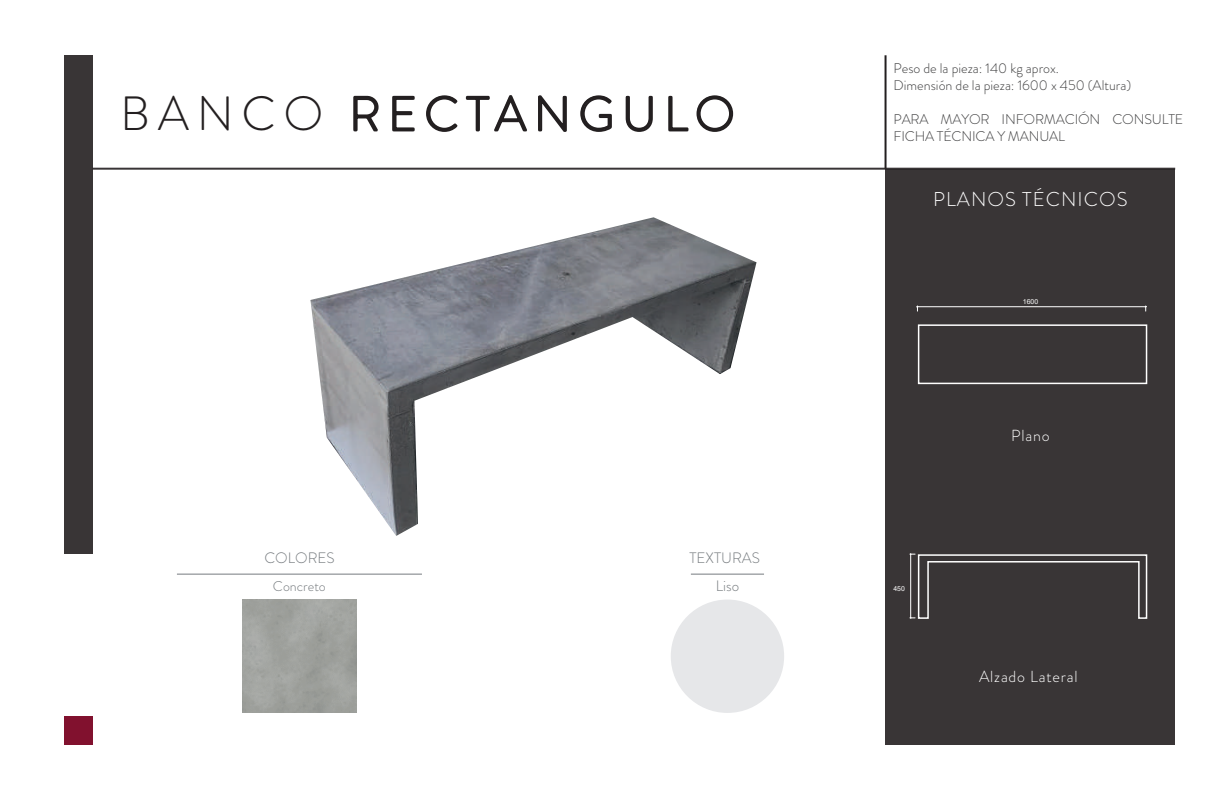
<style>
.page{position:relative;width:1224px;height:792px;background:#fff}
.page>*{position:absolute;margin:0;border:0;box-sizing:border-box;transform-origin:0 0}
.t1{font:300 48px "Brandon Grotesque";letter-spacing:.16em;color:#231f20}
.t2{font:300 20px "Brandon Grotesque";letter-spacing:.05em;color:#fff}
.t3{font:300 16px "Brandon Grotesque";letter-spacing:.05em;color:#fff}
.t4{font:300 15px/28.2px "Brandon Grotesque";color:#767b7f;text-align:center}
.t5{font:300 14px/16.8px "Brandon Grotesque";color:#3e3e3f}
.t6{font:300 14px "Brandon Grotesque";color:#767b7f}
.t7{font:6.8px "Arial";color:#fff}
</style>
<div class="page">
<img style="left:310px;top:217px;width:447px;height:319px">
<div style="left:886px;top:169px;width:289px;height:576px;background:#393536"></div>
<div style="left:64px;top:716px;width:28px;height:29px;background:#81112e"></div>
<hr style="left:691px;top:574px;width:73px;height:1px;background:#767b7f">
<div style="left:671px;top:600px;width:113px;height:113px;background:#e6e7e9;border-radius:50%"></div>
<hr style="left:177px;top:574px;width:245px;height:1px;background:#767b7f">
<div style="left:64px;top:56px;width:28px;height:498px;background:#393536"></div>
<svg style="left:353px;top:95px;width:26px;height:37px"></svg>
<svg style="left:392px;top:95px;width:23px;height:37px"></svg>
<svg style="left:426px;top:95px;width:32px;height:37px"></svg>
<svg style="left:465px;top:95px;width:62px;height:37px"></svg>
<svg style="left:538px;top:95px;width:29px;height:37px"></svg>
<svg style="left:580px;top:95px;width:32px;height:37px"></svg>
<svg style="left:625px;top:95px;width:28px;height:37px"></svg>
<svg style="left:668px;top:95px;width:21px;height:37px"></svg>
<svg style="left:696px;top:95px;width:38px;height:37px"></svg>
<hr style="left:92px;top:168px;width:1083px;height:2px;background:#231f20">
<hr style="left:885px;top:55px;width:2px;height:114px;background:#231f20">
<div style="left:918px;top:324px;width:229px;height:60px;border:2px solid #fff"></div>
<hr style="left:917px;top:306px;width:230px;height:1px;background:#fff">
<svg style="left:910px;top:554px;width:238px;height:65px"></svg>
<h1 class="t1" style="left:120px;top:81px;width:616px">BANCO RECTANGULO</h1>
<p class="t4" style="left:264px;top:544px;width:72px">COLORES</p>
<p class="t6" style="left:273px;top:577px;width:54px">Concreto</p>
<p class="t4" style="left:689px;top:544px;width:72px">TEXTURAS<br>Liso</p>
<p class="t5" style="left:894px;top:60px;width:239px">Peso de la pieza: 140 kg aprox.<br>Dimensión de la pieza: 1600 x 450 (Altura)</p>
<p class="t5" style="left:894px;top:111px;width:291px">PARA MAYOR INFORMACIÓN CONSULTE</p>
<p class="t5" style="left:894px;top:128px;width:173px">FICHA TÉCNICA Y MANUAL</p>
<h2 class="t2" style="left:933px;top:185px;width:196px">PLANOS TÉCNICOS</h2>
<p class="t7" style="left:1023px;top:297px;width:17px">1600</p>
<p class="t7" style="left:893px;top:583px;width:13px">450</p>
<p class="t3" style="left:1011px;top:424px;width:40px">Plano</p>
<p class="t3" style="left:979px;top:665px;width:100px">Alzado Lateral</p>
</div>
